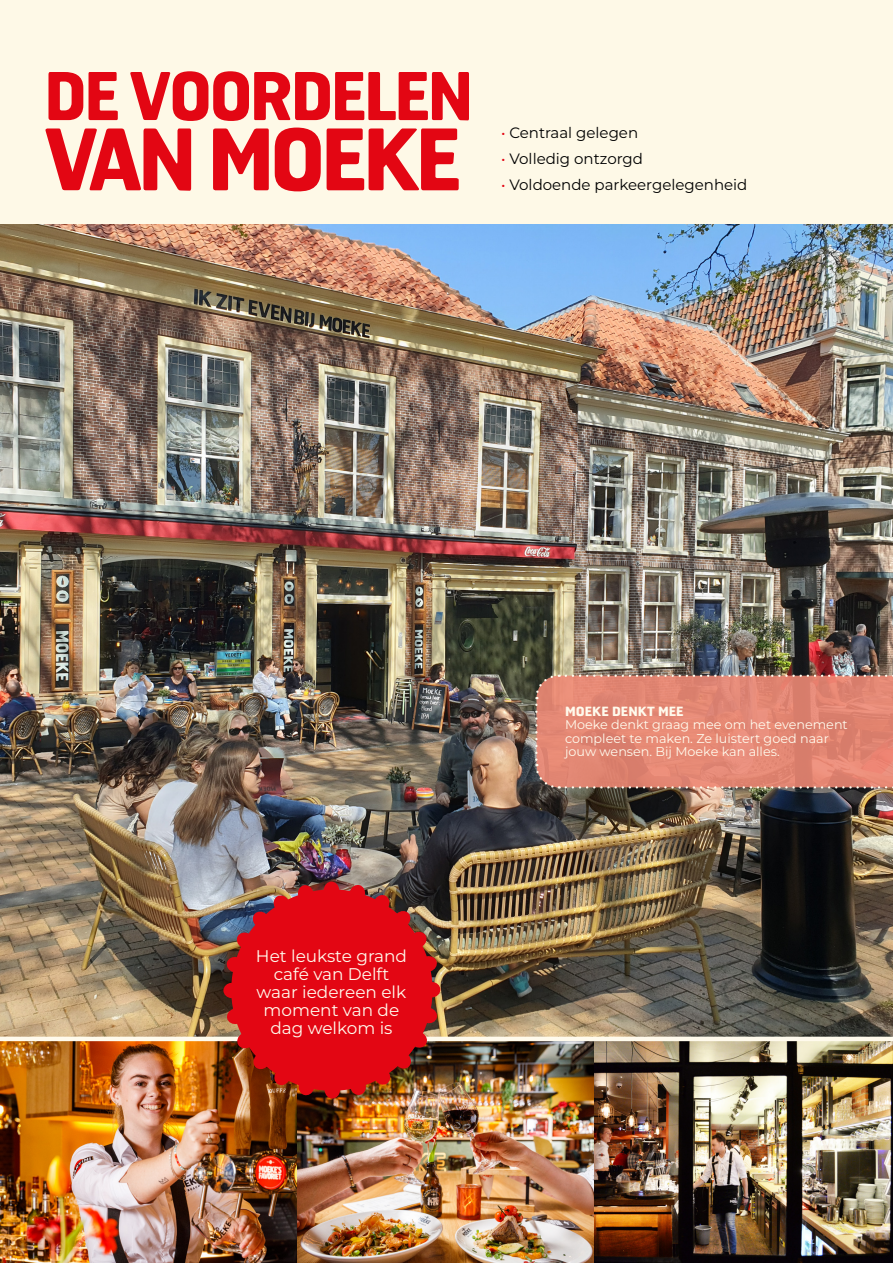
<style>
.page{position:relative;width:893px;height:1263px;background:#fef9e7}
.page>*{position:absolute;margin:0;border:0;box-sizing:border-box;transform-origin:0 0}
.Bodycopy{font:700 84.45px "Hermes";letter-spacing:-.06em;color:#e30613;scale:.94 1}
.Bodycopy-2{font:700 65.7px "Hermes";letter-spacing:-.05em;color:#e30613;scale:.94 1}
.Bodycopy-3{font:16.95px/17.9px "Montserrat";color:#fffaec;text-align:center}
.Bodycopy-4{font:15px "Montserrat";color:#000}
.Bodycopy-5{font:12.75px/13.5px "Montserrat";color:#fffaec}
.H2_Hermes_Bold_Caps{font:700 12.75px "Hermes";color:#fffaec}
.s1{color:#e30613}
</style>
<div class="page">
<img style="left:0;top:225px;width:893px;height:1038px">
<img style="left:595px;top:1041px;width:298px;height:222px">
<hr style="left:0;top:1037px;width:893px;height:4px;background:#fffaec">
<img style="left:223px;top:881px;width:217px;height:217px">
<svg style="left:534px;top:674px;width:359px;height:116px;background:#dc8572"></svg>
<p class="Bodycopy-2" style="left:44px;top:53px;width:458px">DE VOORDELEN</p>
<p class="Bodycopy" style="left:44px;top:104px;width:446px">VAN MOEKE</p>
<p class="Bodycopy-4" style="left:501px;top:123px;width:138px"><span class="s1">•</span> Centraal gelegen</p>
<p class="Bodycopy-4" style="left:501px;top:149px;width:143px"><span class="s1">•</span> Volledig ontzorgd</p>
<p class="Bodycopy-4" style="left:501px;top:175px;width:248px"><span class="s1">•</span> Voldoende parkeergelegenheid</p>
<p class="Bodycopy-3" style="left:256px;top:949px;width:153px">Het leukste grand café van Delft waar iedereen elk moment van de dag welkom is</p>
<p class="H2_Hermes_Bold_Caps" style="left:565px;top:703px;width:120px">MOEKE DENKT MEE</p>
<p class="Bodycopy-5" style="left:565px;top:719px;width:284px">Moeke denkt graag mee om het evenement compleet te maken. Ze luistert goed naar jouw wensen. Bij Moeke kan alles.</p>
</div>
